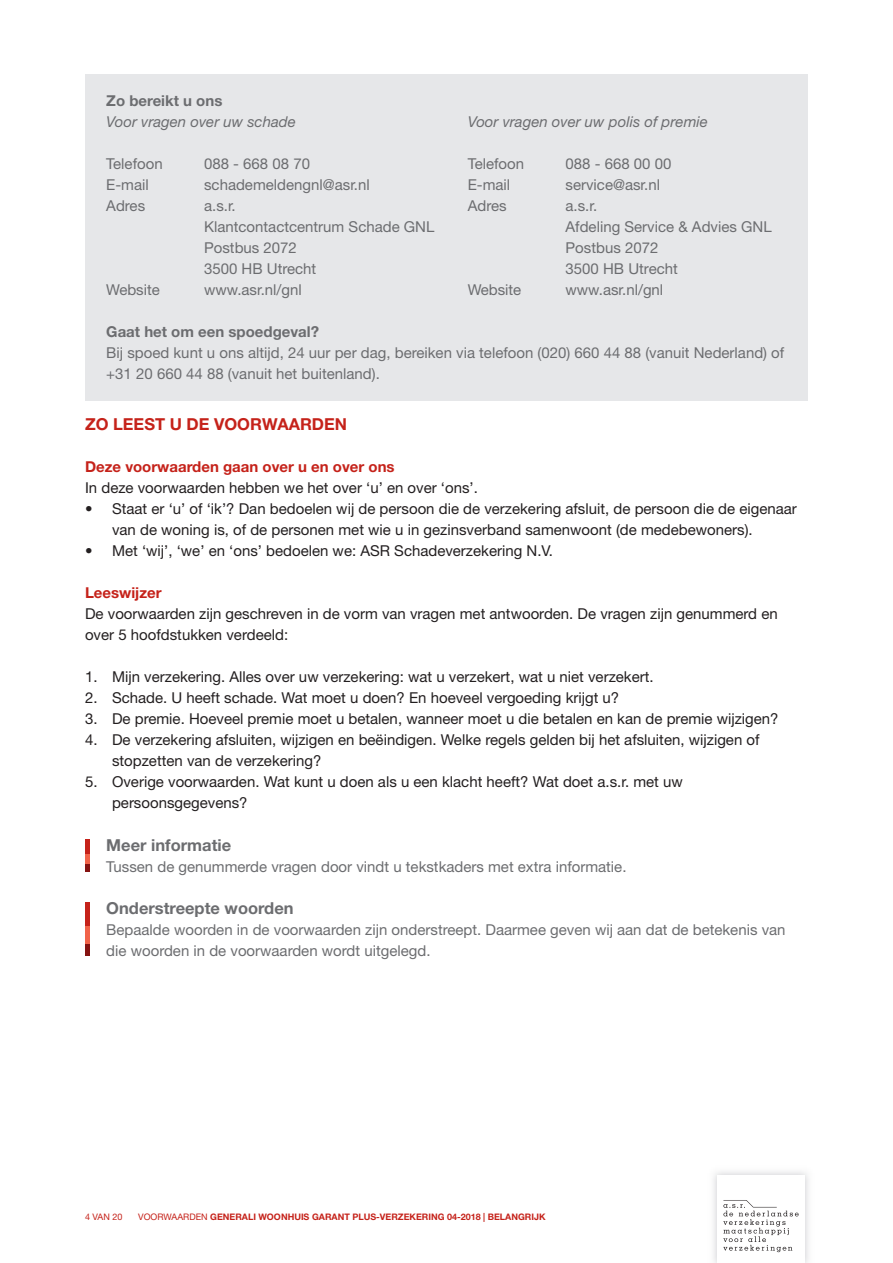
<style>
.page{position:relative;width:893px;height:1263px;background:#fff}
.page>*{position:absolute;margin:0;border:0;box-sizing:border-box;transform-origin:0 0}
.Informatiekadertekst{font:700 16.5px "Helvetica Neue LT Std";color:#6c6d70}
.Alineakop{font:700 16.5px "Helvetica Neue LT Std";color:#c5221a}
.Plat{font:15px/21px "Helvetica Neue LT Std";color:#231f20}
.Informatiekadertekst-2{font:15px/21px "Helvetica Neue LT Std";color:#6c6d70}
.t1{font:italic 15px "Helvetica Neue LT Std";color:#6c6d70}
.Platroodbold{font:700 15px "Helvetica Neue LT Std";color:#c5221a}
.t2{font:700 15px "Helvetica Neue LT Std";color:#6c6d70}
.Nwe__Huisstijl_Formu{font:700 9px "Helvetica Neue LT Std";color:#c5221a}
.Nwe__Huisstijl_Formu-2{font:9px "Helvetica Neue LT Std";color:#c5221a}
.s1{font-weight:400}
</style>
<div class="page">
<svg style="left:723px;top:1200px;width:76px;height:52px"></svg>
<hr style="left:85px;top:902px;width:4px;height:24px;background:#c5221a">
<hr style="left:85px;top:926px;width:4px;height:18px;background:#f16349">
<hr style="left:85px;top:944px;width:4px;height:12px;background:#851312">
<hr style="left:85px;top:839px;width:4px;height:15px;background:#c5221a">
<hr style="left:85px;top:854px;width:4px;height:11px;background:#f16349">
<svg style="left:85px;top:865px;width:4px;height:7px"></svg>
<div style="left:85px;top:74px;width:723px;height:327px;background:#e6e7e9"></div>
<p class="t2" style="left:106px;top:92px;width:118px">Zo bereikt u ons</p>
<p class="t1" style="left:106px;top:113px;width:191px">Voor vragen over uw schade</p>
<p class="t1" style="left:468px;top:113px;width:242px">Voor vragen over uw polis of premie</p>
<p class="Informatiekadertekst-2" style="left:106px;top:153px;width:58px">Telefoon</p>
<p class="Informatiekadertekst-2" style="left:204px;top:153px;width:107px">088 - 668 08 70</p>
<p class="Informatiekadertekst-2" style="left:468px;top:153px;width:58px">Telefoon</p>
<p class="Informatiekadertekst-2" style="left:566px;top:153px;width:107px">088 - 668 00 00</p>
<p class="Informatiekadertekst-2" style="left:106px;top:174px;width:44px">E-mail</p>
<p class="Informatiekadertekst-2" style="left:204px;top:174px;width:167px">schademeldengnl@asr.nl</p>
<p class="Informatiekadertekst-2" style="left:468px;top:174px;width:44px">E-mail</p>
<p class="Informatiekadertekst-2" style="left:566px;top:174px;width:96px">service@asr.nl</p>
<p class="Informatiekadertekst-2" style="left:106px;top:195px;width:40px">Adres</p>
<p class="Informatiekadertekst-2" style="left:204px;top:195px;width:33px">a.s.r.</p>
<p class="Informatiekadertekst-2" style="left:468px;top:195px;width:40px">Adres</p>
<p class="Informatiekadertekst-2" style="left:566px;top:195px;width:33px">a.s.r.</p>
<p class="Informatiekadertekst-2" style="left:204px;top:216px;width:232px">Klantcontactcentrum Schade GNL</p>
<p class="Informatiekadertekst-2" style="left:566px;top:216px;width:208px">Afdeling Service &amp; Advies GNL</p>
<p class="Informatiekadertekst-2" style="left:204px;top:237px;width:94px">Postbus 2072</p>
<p class="Informatiekadertekst-2" style="left:566px;top:237px;width:94px">Postbus 2072</p>
<p class="Informatiekadertekst-2" style="left:204px;top:258px;width:114px">3500 HB Utrecht</p>
<p class="Informatiekadertekst-2" style="left:566px;top:258px;width:114px">3500 HB Utrecht</p>
<p class="Informatiekadertekst-2" style="left:106px;top:279px;width:55px">Website</p>
<p class="Informatiekadertekst-2" style="left:204px;top:279px;width:99px">www.asr.nl/gnl</p>
<p class="Informatiekadertekst-2" style="left:468px;top:279px;width:55px">Website</p>
<p class="Informatiekadertekst-2" style="left:566px;top:279px;width:99px">www.asr.nl/gnl</p>
<p class="t2" style="left:106px;top:323px;width:214px">Gaat het om een spoedgeval?</p>
<p class="Informatiekadertekst-2" style="left:106px;top:342px;width:679px">Bij spoed kunt u ons altijd, 24 uur per dag, bereiken via telefoon (020) 660 44 88 (vanuit Nederland) of +31 20 660 44 88 (vanuit het buitenland).</p>
<p class="Alineakop" style="left:85px;top:413px;width:264px">ZO LEEST U DE VOORWAARDEN</p>
<p class="Platroodbold" style="left:85px;top:457px;width:311px">Deze voorwaarden gaan over u en over ons</p>
<p class="Plat" style="left:85px;top:477px;width:394px">In deze voorwaarden hebben we het over ‘u’ en over ‘ons’.</p>
<p class="Plat" style="left:112px;top:498px;width:686px;text-indent:-27px">• Staat er ‘u’ of ‘ik’? Dan bedoelen wij de persoon die de verzekering afsluit, de persoon die de eigenaar van de woning is, of de personen met wie u in gezinsverband samenwoont (de medebewoners).</p>
<p class="Plat" style="left:85px;top:540px;width:469px">• Met ‘wij’, ‘we’ en ‘ons’ bedoelen we: ASR Schadeverzekering N.V.</p>
<p class="Platroodbold" style="left:85px;top:583px;width:78px">Leeswijzer</p>
<p class="Plat" style="left:85px;top:603px;width:694px">De voorwaarden zijn geschreven in de vorm van vragen met antwoorden. De vragen zijn genummerd en over 5 hoofdstukken verdeeld:</p>
<p class="Plat" style="left:85px;top:666px;width:570px">1. Mijn verzekering. Alles over uw verzekering: wat u verzekert, wat u niet verzekert.</p>
<p class="Plat" style="left:85px;top:687px;width:536px">2. Schade. U heeft schade. Wat moet u doen? En hoeveel vergoeding krijgt u?</p>
<p class="Plat" style="left:85px;top:708px;width:695px">3. De premie. Hoeveel premie moet u betalen, wanneer moet u die betalen en kan de premie wijzigen?</p>
<p class="Plat" style="left:112px;top:729px;width:649px;text-indent:-27px">4. De verzekering afsluiten, wijzigen en beëindigen. Welke regels gelden bij het afsluiten, wijzigen of stopzetten van de verzekering?</p>
<p class="Plat" style="left:112px;top:771px;width:572px;text-indent:-27px">5. Overige voorwaarden. Wat kunt u doen als u een klacht heeft? Wat doet a.s.r. met uw persoonsgegevens?</p>
<p class="Informatiekadertekst" style="left:106px;top:835px;width:126px">Meer informatie</p>
<p class="Informatiekadertekst-2" style="left:106px;top:856px;width:522px">Tussen de genummerde vragen door vindt u tekstkaders met extra informatie.</p>
<p class="Informatiekadertekst" style="left:106px;top:898px;width:189px">Onderstreepte woorden</p>
<p class="Informatiekadertekst-2" style="left:106px;top:919px;width:681px">Bepaalde woorden in de voorwaarden zijn onderstreept. Daarmee geven wij aan dat de betekenis van die woorden in de voorwaarden wordt uitgelegd.</p>
<p class="Nwe__Huisstijl_Formu-2" style="left:85px;top:1212px;width:39px">4 VAN 20</p>
<p class="Nwe__Huisstijl_Formu" style="left:138px;top:1212px;width:409px"><span class="s1">VOORWAARDEN</span> GENERALI WOONHUIS GARANT PLUS-VERZEKERING 04-2018 | BELANGRIJK</p>
</div>
